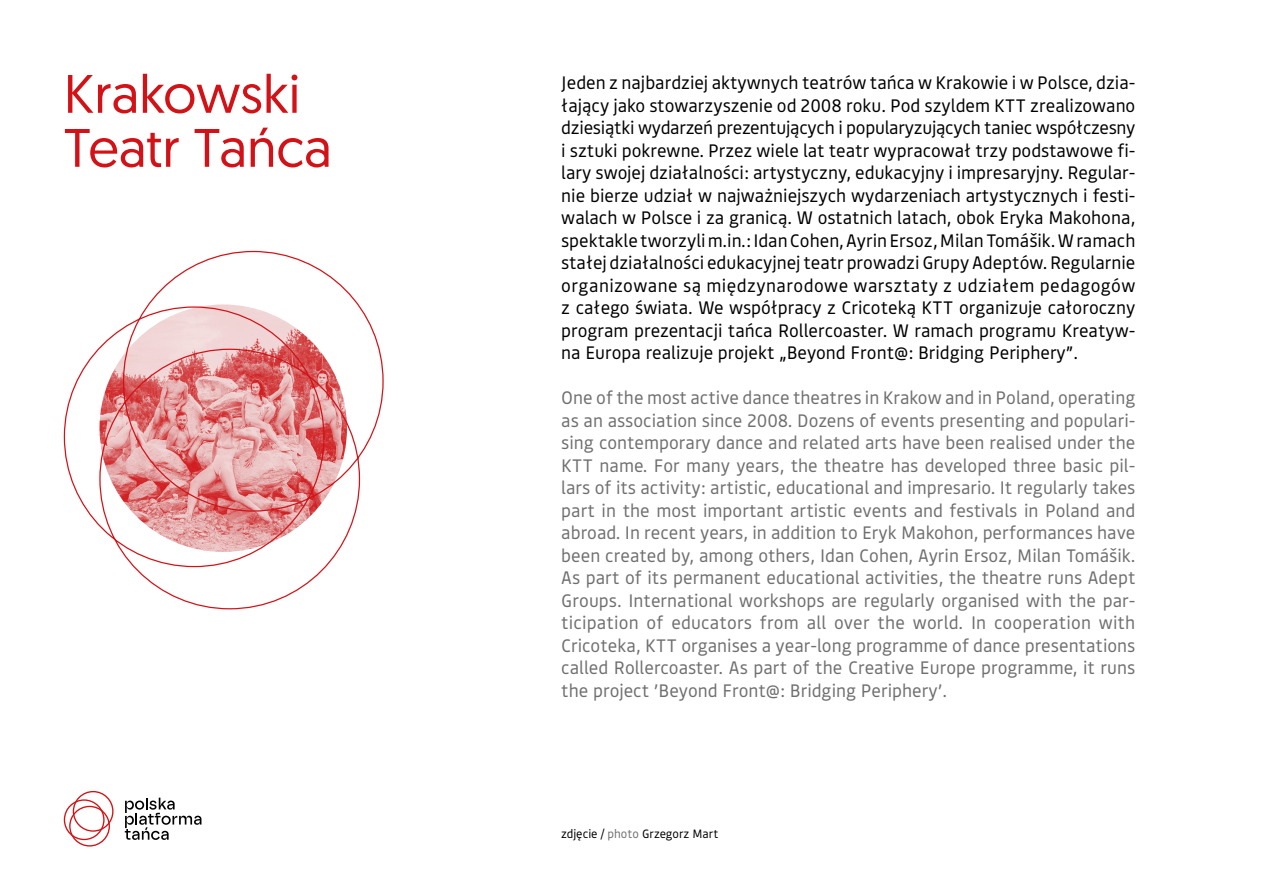
<style>
.page{position:relative;width:1263px;height:893px;background:#fff}
.page>*{position:absolute;margin:0;border:0;box-sizing:border-box;transform-origin:0 0}
.t1{font:54px "Geomanist";color:#d21217}
.t2{font:18px/22.5px "Bould";color:#706f6f;text-align:justify}
.t3{font:18px/22.5px "Bould";color:#000;text-align:justify}
.t4{font:12px "Bould";color:#000}
.s1{color:#706f6f}
</style>
<div class="page">
<svg style="left:63px;top:250px;width:321px;height:360px"></svg>
<svg style="left:125px;top:798px;width:76px;height:42px"></svg>
<svg style="left:64px;top:791px;width:50px;height:55px"></svg>
<p class="t1" style="left:64px;top:59px;width:238px">Krakowski</p>
<p class="t1" style="left:64px;top:113px;width:269px">Teatr Tańca</p>
<p class="t3" style="left:561px;top:71px;width:576px">Jeden z najbardziej aktywnych teatrów tańca w Krakowie i w Polsce, dzia&shy;łający jako stowarzyszenie od 2008 roku. Pod szyldem KTT zrealizowano dziesiątki wydarzeń prezentujących i popularyzujących taniec współczesny i sztuki pokrewne. Przez wiele lat teatr wypracował trzy podstawowe fi&shy;lary swojej działalności: artystyczny, edukacyjny i impresaryjny. Regular&shy;nie bierze udział w najważniejszych wydarzeniach artystycznych i festi&shy;walach w Polsce i za granicą. W ostatnich latach, obok Eryka Makohona, spektakle tworzyli m.in.: Idan Cohen, Ayrin Ersoz, Milan Tomášik. W ramach stałej działalności edukacyjnej teatr prowadzi Grupy Adeptów. Regularnie organizowane są międzynarodowe warsztaty z udziałem pedagogów z całego świata. We współpracy z Cricoteką KTT organizuje całoroczny program prezentacji tańca Rollercoaster. W ramach programu Kreatyw&shy;na Europa realizuje projekt „Beyond Front@: Bridging Periphery”.</p>
<p class="t2" style="left:561px;top:386px;width:576px">One of the most active dance theatres in Krakow and in Poland, operating as an association since 2008. Dozens of events presenting and populari&shy;sing contemporary dance and related arts have been realised under the KTT name. For many years, the theatre has developed three basic pil&shy;lars of its activity: artistic, educational and impresario. It regularly takes part in the most important artistic events and festivals in Poland and abroad. In recent years, in addition to Eryk Makohon, performances have been created by, among others, Idan Cohen, Ayrin Ersoz, Milan Tomášik.<br>As part of its permanent educational activities, the theatre runs Adept Groups. International workshops are regularly organised with the par&shy;ticipation of educators from all over the world. In cooperation with Cricoteka, KTT organises a year-long programme of dance presentations called Rollercoaster. As part of the Creative Europe programme, it runs the project ’Beyond Front@: Bridging Periphery’.</p>
<p class="t4" style="left:561px;top:826px;width:159px">zdjęcie / <span class="s1">photo</span> Grzegorz Mart</p>
</div>
